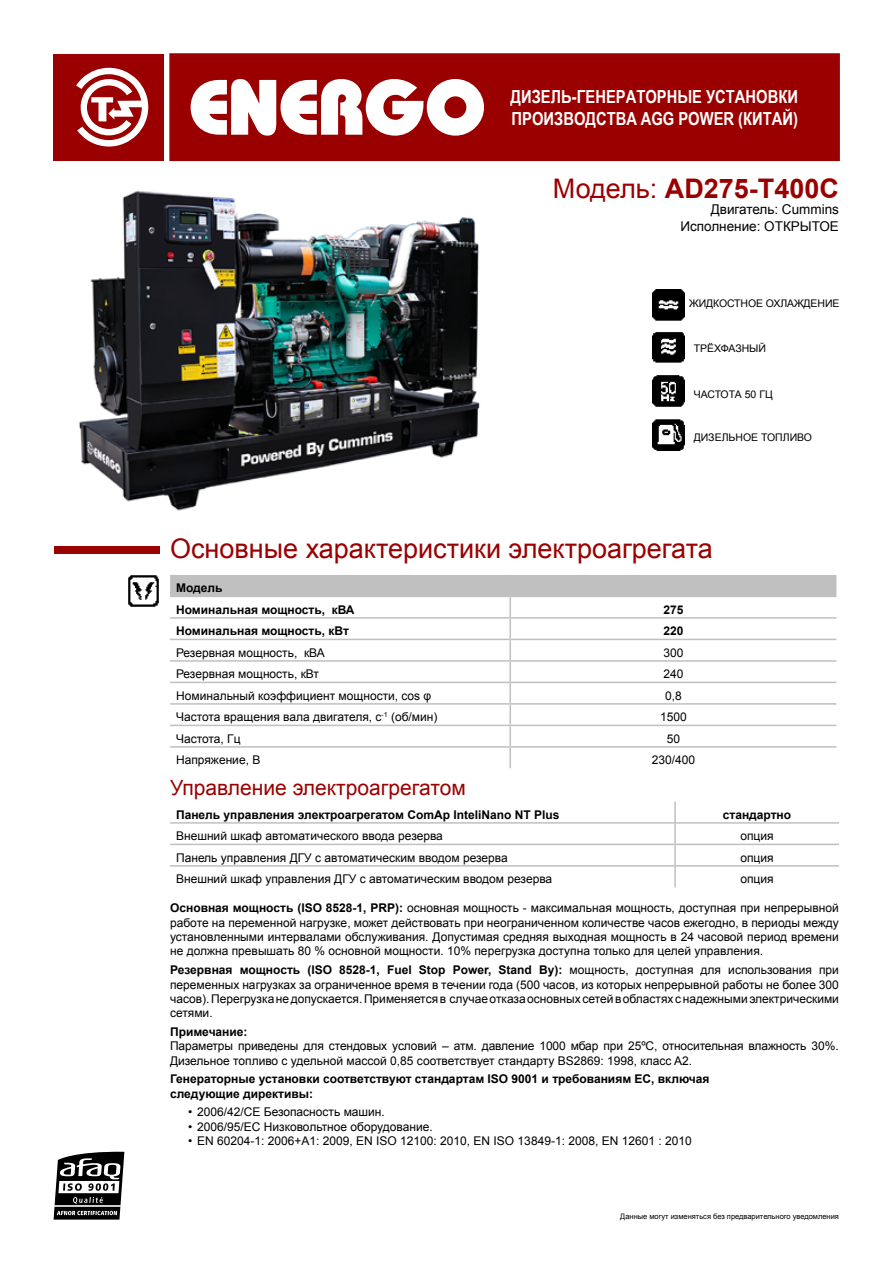
<style>
.page{position:relative;width:893px;height:1263px;background:#fff}
.page>*{position:absolute;margin:0;border:0;box-sizing:border-box;transform-origin:0 0}
.t1{font:27px "Arial";color:#9b0000}
.t2{font:700 27px "Arial";color:#9b0000}
.t3{font:21px "Arial";color:#9b0000}
.t4{font:700 18px/21.6px "Arial Narrow";color:#fff}
.t5{font:13.5px/16.2px "Arial";color:#000;text-align:right}
.t6{font:12px/14.4px "Arial";color:#000;text-align:justify}
.t7{font:700 12px/21.5px "Arial";color:#000}
.t8{font:10.5px "Arial";letter-spacing:-.01em;color:#000}
.t9{font:7.5px "Arial";color:#000}
.s1{font-weight:400}
.s2{font-weight:700}
</style>
<div class="page">
<div style="left:54px;top:54px;width:110px;height:106px;background:#9b0000"></div>
<svg style="left:76px;top:68px;width:72px;height:79px"></svg>
<div style="left:169px;top:53px;width:671px;height:108px;background:#9b0000;border:2px solid #9b0000"></div>
<svg style="left:191px;top:79px;width:293px;height:57px"></svg>
<svg style="left:54px;top:1151px;width:70px;height:68px"></svg>
<hr style="left:55px;top:1205px;width:65px;height:1px;background:#fff">
<img style="left:653px;top:289px;width:31px;height:161px">
<div style="left:54px;top:546px;width:106px;height:7px;background:#9b0000"></div>
<img style="left:128px;top:575px;width:31px;height:32px">
<div style="left:170px;top:575px;width:666px;height:21px;background:#c0c0c0"></div>
<hr style="left:509px;top:575px;width:2px;height:21px;background:#c0c0c0">
<hr style="left:170px;top:596px;width:340px;height:1px;background:#c0c0c0">
<hr style="left:510px;top:596px;width:326px;height:1px;background:#c0c0c0">
<hr style="left:509px;top:597px;width:2px;height:20px;background:#c0c0c0">
<hr style="left:170px;top:617px;width:340px;height:2px;background:#c0c0c0">
<hr style="left:510px;top:617px;width:326px;height:2px;background:#c0c0c0">
<hr style="left:509px;top:619px;width:2px;height:20px;background:#c0c0c0">
<hr style="left:170px;top:639px;width:340px;height:1px;background:#c0c0c0">
<hr style="left:510px;top:639px;width:326px;height:1px;background:#c0c0c0">
<hr style="left:509px;top:640px;width:2px;height:20px;background:#c0c0c0">
<hr style="left:170px;top:660px;width:340px;height:2px;background:#c0c0c0">
<hr style="left:510px;top:660px;width:326px;height:2px;background:#c0c0c0">
<hr style="left:509px;top:662px;width:2px;height:20px;background:#c0c0c0">
<hr style="left:170px;top:682px;width:340px;height:1px;background:#c0c0c0">
<hr style="left:510px;top:682px;width:326px;height:1px;background:#c0c0c0">
<hr style="left:509px;top:683px;width:2px;height:20px;background:#c0c0c0">
<hr style="left:170px;top:703px;width:340px;height:2px;background:#c0c0c0">
<hr style="left:510px;top:703px;width:326px;height:2px;background:#c0c0c0">
<hr style="left:509px;top:705px;width:2px;height:20px;background:#c0c0c0">
<hr style="left:170px;top:725px;width:340px;height:1px;background:#c0c0c0">
<hr style="left:510px;top:725px;width:326px;height:1px;background:#c0c0c0">
<hr style="left:509px;top:726px;width:2px;height:20px;background:#c0c0c0">
<hr style="left:170px;top:746px;width:340px;height:2px;background:#c0c0c0">
<hr style="left:510px;top:746px;width:326px;height:2px;background:#c0c0c0">
<hr style="left:509px;top:748px;width:2px;height:20px;background:#c0c0c0">
<hr style="left:674px;top:801px;width:2px;height:21px;background:#c0c0c0">
<hr style="left:170px;top:822px;width:505px;height:2px;background:#c0c0c0">
<hr style="left:675px;top:822px;width:164px;height:2px;background:#c0c0c0">
<hr style="left:674px;top:824px;width:2px;height:20px;background:#c0c0c0">
<hr style="left:170px;top:844px;width:505px;height:1px;background:#c0c0c0">
<hr style="left:675px;top:844px;width:164px;height:1px;background:#c0c0c0">
<hr style="left:674px;top:845px;width:2px;height:20px;background:#c0c0c0">
<hr style="left:170px;top:865px;width:505px;height:2px;background:#c0c0c0">
<hr style="left:675px;top:865px;width:164px;height:2px;background:#c0c0c0">
<hr style="left:674px;top:867px;width:2px;height:20px;background:#c0c0c0">
<img style="left:79px;top:190px;width:401px;height:321px">
<h3 class="t4" style="left:511px;top:85px;width:289px">ДИЗЕЛЬ-ГЕНЕРАТОРНЫЕ УСТАНОВКИ<br>ПРОИЗВОДСТВА AGG POWER (КИТАЙ)</h3>
<h1 class="t2" style="left:553px;top:170px;width:287px"><span class="s1">Модель:</span> AD275-T400C</h1>
<p class="t5" style="left:680px;top:202px;width:160px">Двигатель: Cummins<br>Исполнение: ОТКРЫТОЕ</p>
<p class="t8" style="left:689px;top:296px;width:152px">ЖИДКОСТНОЕ ОХЛАЖДЕНИЕ</p>
<p class="t8" style="left:694px;top:341px;width:74px">ТРЁХФАЗНЫЙ</p>
<p class="t8" style="left:694px;top:387px;width:81px">ЧАСТОТА 50 ГЦ</p>
<p class="t8" style="left:694px;top:430px;width:120px">ДИЗЕЛЬНОЕ ТОПЛИВО</p>
<h1 class="t1" style="left:170px;top:530px;width:544px">Основные характеристики электроагрегата</h1>
<p class="t7" style="left:176px;top:577px;width:180px">Модель<br>Номинальная мощность, кВА</p>
<p class="t7" style="left:663px;top:599px;width:22px">275</p>
<p class="t7" style="left:176px;top:620px;width:174px">Номинальная мощность, кВт</p>
<p class="t7" style="left:663px;top:620px;width:22px">220</p>
<p class="t6" style="left:176px;top:645px;width:150px">Резервная мощность, кВА</p>
<p class="t6" style="left:663px;top:645px;width:22px">300</p>
<p class="t6" style="left:176px;top:667px;width:144px">Резервная мощность, кВт</p>
<p class="t6" style="left:663px;top:667px;width:22px">240</p>
<p class="t6" style="left:176px;top:688px;width:257px">Номинальный коэффициент мощности, cos φ</p>
<p class="t6" style="left:665px;top:688px;width:18px">0,8</p>
<p class="t6" style="left:176px;top:710px;width:263px">Частота вращения вала двигателя, с<sup>-1</sup> (об/мин)</p>
<p class="t6" style="left:660px;top:710px;width:28px">1500</p>
<p class="t6" style="left:176px;top:731px;width:66px">Частота, Гц</p>
<p class="t6" style="left:667px;top:731px;width:15px">50</p>
<p class="t6" style="left:176px;top:753px;width:86px">Напряжение, В</p>
<p class="t6" style="left:652px;top:753px;width:45px">230/400</p>
<h2 class="t3" style="left:170px;top:773px;width:297px">Управление электроагрегатом</h2>
<p class="t7" style="left:176px;top:804px;width:385px">Панель управления электроагрегатом ComAp InteliNano NT Plus</p>
<p class="t7" style="left:723px;top:804px;width:70px">стандартно</p>
<p class="t6" style="left:176px;top:829px;width:268px">Внешний шкаф автоматического ввода резерва</p>
<p class="t6" style="left:740px;top:829px;width:35px">опция</p>
<p class="t6" style="left:176px;top:850px;width:333px">Панель управления ДГУ с автоматическим вводом резерва</p>
<p class="t6" style="left:740px;top:850px;width:35px">опция</p>
<p class="t6" style="left:176px;top:872px;width:378px">Внешний шкаф управления ДГУ с автоматическим вводом резерва</p>
<p class="t6" style="left:740px;top:872px;width:35px">опция</p>
<p class="t6" style="left:170px;top:901px;width:670px"><span class="s2">Основная мощность (ISO 8528-1, PRP):</span> основная мощность - максимальная мощность, доступная при непрерывной работе на переменной нагрузке, может действовать при неограниченном количестве часов ежегодно, в периоды между установленными интервалами обслуживания. Допустимая средняя выходная мощность в 24 часовой период времени не должна превышать 80 % основной мощности. 10% перегрузка доступна только для целей управления.</p>
<p class="t6" style="left:170px;top:963px;width:670px"><span class="s2">Резервная мощность (ISO 8528-1, Fuel Stop Power, Stand By):</span> мощность, доступная для использования при переменных нагрузках за ограниченное время в течении года (500 часов, из которых непрерывной работы не более 300 часов). Перегрузка не допускается. Применяется в случае отказа основных сетей в областях c надежными электрическими сетями.</p>
<p class="t7" style="left:170px;top:1021px;width:79px">Примечание:</p>
<p class="t6" style="left:170px;top:1039px;width:670px">Параметры приведены для стендовых условий – атм. давление 1000 мбар при 25ºC, относительная влажность 30%.<br>Дизельное топливо с удельной массой 0,85 соответствует стандарту BS2869: 1998, класс A2.</p>
<p class="t7" style="left:170px;top:1072px;width:541px;line-height:14.4px">Генераторные установки соответствуют стандартам ISO 9001 и требованиям ЕС, включая следующие директивы:</p>
<p class="t6" style="left:188px;top:1105px;width:198px">• 2006/42/CE Безопасность машин.</p>
<p class="t6" style="left:188px;top:1119px;width:246px">• 2006/95/EC Низковольтное оборудование.</p>
<p class="t6" style="left:188px;top:1134px;width:505px">• EN 60204-1: 2006+A1: 2009, EN ISO 12100: 2010, EN ISO 13849-1: 2008, EN 12601 : 2010</p>
<p class="t9" style="left:620px;top:1211px;width:220px">Данные могут изменяться без предварительного уведомления</p>
</div>
